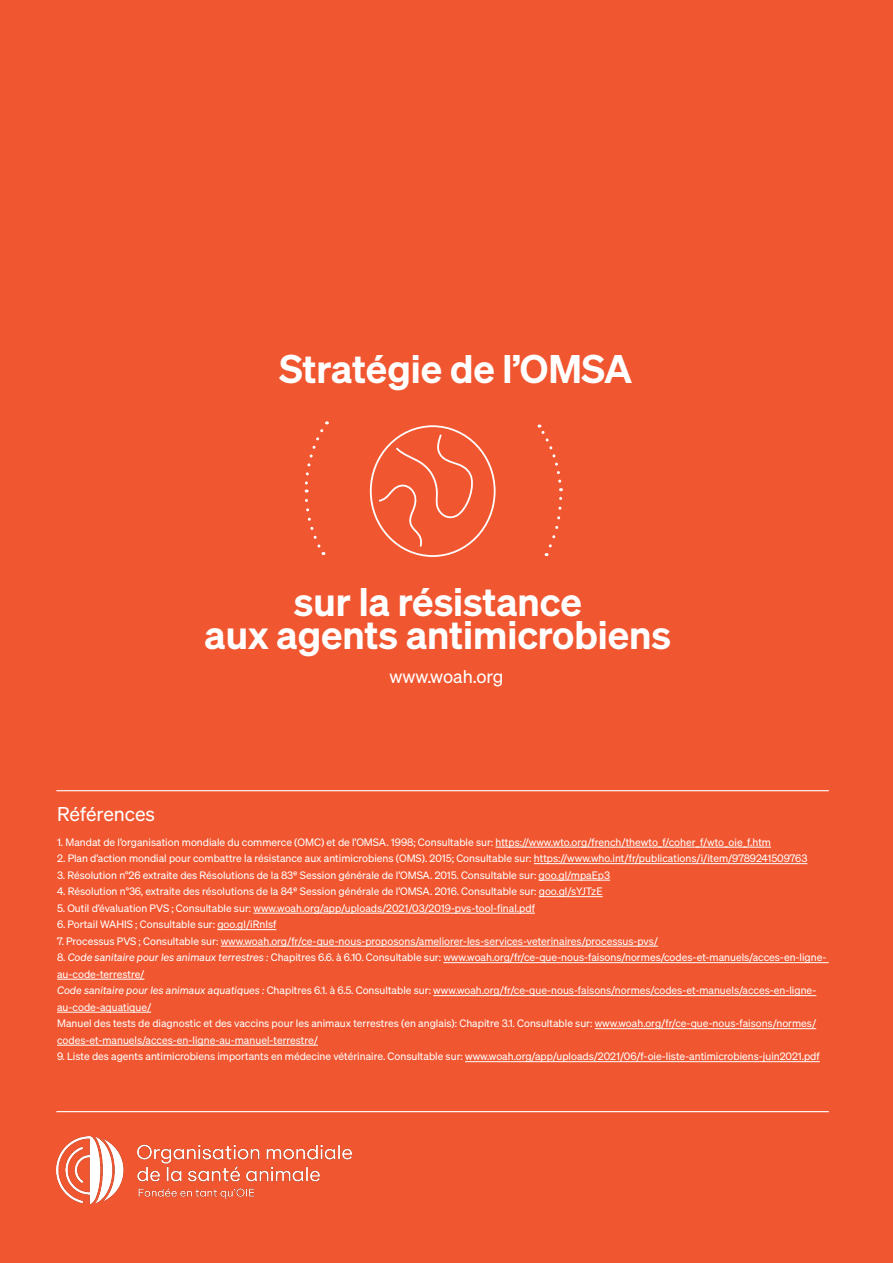
<style>
.page{position:relative;width:893px;height:1263px;background:#f05630}
.page>*{position:absolute;margin:0;border:0;box-sizing:border-box;transform-origin:0 0}
.t1{font:600 39px "Sohne";color:#fff}
.t2{font:19.5px "Sohne Buch";color:#fff}
.t3{font:18px "Sohne Buch";color:#fff}
.t4{font:10.5px/16.5px "Sohne Buch";color:#fff}
.s1{font-family:"Sohne Buch Kursiv"}
</style>
<div class="page">
<hr style="left:495px;top:847px;width:276px;height:1px;background:#fff">
<hr style="left:534px;top:863px;width:273px;height:1px;background:#fff">
<hr style="left:539px;top:880px;width:71px;height:1px;background:#fff">
<hr style="left:539px;top:896px;width:64px;height:1px;background:#fff">
<hr style="left:253px;top:913px;width:282px;height:1px;background:#fff">
<hr style="left:217px;top:929px;width:59px;height:1px;background:#fff">
<hr style="left:221px;top:946px;width:437px;height:1px;background:#fff">
<hr style="left:443px;top:962px;width:386px;height:1px;background:#fff">
<hr style="left:57px;top:979px;width:88px;height:1px;background:#fff">
<hr style="left:433px;top:995px;width:383px;height:1px;background:#fff">
<hr style="left:57px;top:1012px;width:94px;height:1px;background:#fff">
<hr style="left:595px;top:1028px;width:221px;height:1px;background:#fff">
<hr style="left:57px;top:1045px;width:261px;height:1px;background:#fff">
<hr style="left:465px;top:1061px;width:355px;height:1px;background:#fff">
<svg style="left:369px;top:425px;width:127px;height:132px"></svg>
<svg style="left:304px;top:421px;width:23px;height:134px"></svg>
<hr style="left:56px;top:790px;width:773px;height:1px;background:#fff">
<hr style="left:56px;top:1111px;width:773px;height:1px;background:#fff">
<img style="left:56px;top:1136px;width:295px;height:67px">
<svg style="left:537px;top:425px;width:26px;height:131px"></svg>
<p class="t1" style="left:279px;top:345px;width:354px">Stratégie de l’OMSA</p>
<p class="t1" style="left:294px;top:578px;width:289px">sur la résistance</p>
<p class="t1" style="left:205px;top:611px;width:468px">aux agents antimicrobiens</p>
<p class="t3" style="left:389px;top:665px;width:116px">www.woah.org</p>
<p class="t2" style="left:57px;top:802px;width:99px">Références</p>
<p class="t4" style="left:57px;top:833px;width:715px">1. Mandat de l’organisation mondiale du commerce (OMC) et de l’OMSA. 1998; Consultable sur: https://www.wto.org/french/thewto_f/coher_f/wto_oie_f.htm</p>
<p class="t4" style="left:57px;top:850px;width:752px">2. Plan d’action mondial pour combattre la résistance aux antimicrobiens (OMS). 2015; Consultable sur: https://www.who.int/fr/publications/i/item/9789241509763</p>
<p class="t4" style="left:57px;top:866px;width:554px">3. Résolution n°26 extraite des Résolutions de la 83e Session générale de l’OMSA. 2015. Consultable sur: goo.gl/mpaEp3</p>
<p class="t4" style="left:57px;top:883px;width:547px">4. Résolution n°36, extraite des résolutions de la 84e Session générale de l’OMSA. 2016. Consultable sur: goo.gl/sYJTzE</p>
<p class="t4" style="left:57px;top:899px;width:479px">5. Outil d’évaluation PVS ; Consultable sur: www.woah.org/app/uploads/2021/03/2019-pvs-tool-final.pdf</p>
<p class="t4" style="left:57px;top:916px;width:221px">6. Portail WAHIS ; Consultable sur: goo.gl/iRnIsf</p>
<p class="t4" style="left:57px;top:932px;width:602px">7. Processus PVS ; Consultable sur: www.woah.org/fr/ce-que-nous-proposons/ameliorer-les-services-veterinaires/processus-pvs/</p>
<p class="t4" style="left:57px;top:949px;width:771px">8. <span class="s1">Code sanitaire pour les animaux terrestres :</span> Chapitres 6.6. à 6.10. Consultable sur: www.woah.org/fr/ce-que-nous-faisons/normes/codes-et-manuels/acces-en-ligne&shy;au-code-terrestre/</p>
<p class="t4" style="left:57px;top:982px;width:761px"><span class="s1">Code sanitaire pour les animaux aquatiques :</span> Chapitres 6.1. à 6.5. Consultable sur: www.woah.org/fr/ce-que-nous-faisons/normes/codes-et-manuels/acces-en-ligne&shy;au-code-aquatique/</p>
<p class="t4" style="left:57px;top:1015px;width:761px">Manuel des tests de diagnostic et des vaccins pour les animaux terrestres (en anglais): Chapitre 3.1. Consultable sur: www.woah.org/fr/ce-que-nous-faisons/normes/ codes-et-manuels/acces-en-ligne-au-manuel-terrestre/</p>
<p class="t4" style="left:57px;top:1048px;width:764px">9. Liste des agents antimicrobiens importants en médecine vétérinaire. Consultable sur: www.woah.org/app/uploads/2021/06/f-oie-liste-antimicrobiens-juin2021.pdf</p>
</div>
